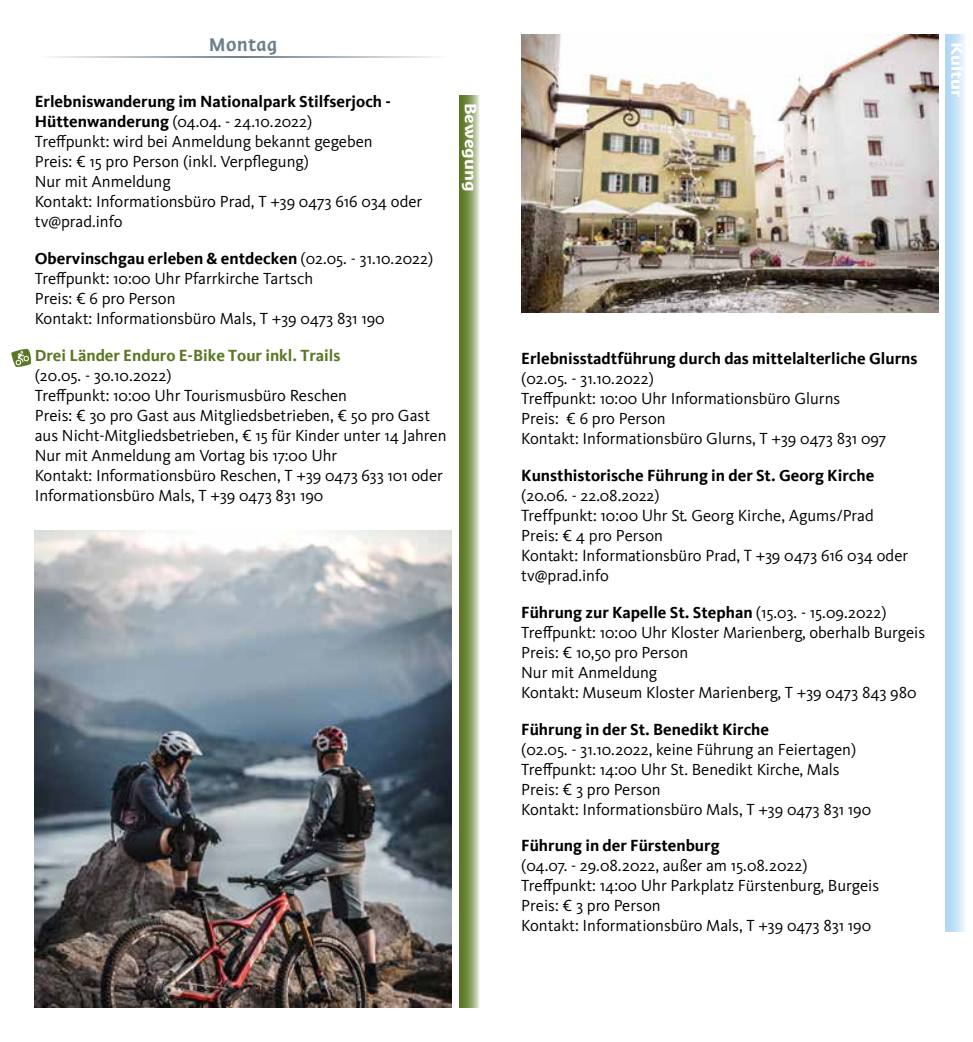
<style>
.page{position:relative;width:973px;height:1042px;background:#fff}
.page>*{position:absolute;margin:0;border:0;box-sizing:border-box;transform-origin:0 0}
.t1{font:21px "Suedtirol Pro";color:#6d7f8d}
.t2{font:16.62px/19.9px "Kievit OT";color:#000}
.t3{font:700 16.62px "Kievit";color:#000}
.t4{font:16.62px/19.9px "Kievit";color:#000}
.t5{font:700 16.62px "Kievit";color:#5a7825}
.t6{font:700 16.62px "Suedtirol Next TT";color:#fff;scale:1.2 1}
.s1{font-family:"Kievit";font-weight:700}
.s2{font-family:"Kievit OT";font-weight:400}
</style>
<div class="page">
<svg style="left:459px;top:95px;width:20px;height:912px;background:#809655"></svg>
<svg style="left:49px;top:57px;width:389px;height:1px"></svg>
<div style="left:945px;top:35px;width:20px;height:896px;background:linear-gradient(to right,#a4d1f2,#e6f3fd)"></div>
<img style="left:35px;top:530px;width:416px;height:477px">
<img style="left:521px;top:35px;width:417px;height:278px">
<svg style="left:11px;top:348px;width:20px;height:19px"></svg>
<p class="t1" style="left:209px;top:32px;width:70px">Montag</p>
<p class="t3" style="left:35px;top:92px;width:357px">Erlebniswanderung im Nationalpark Stilfserjoch -</p>
<p class="t2" style="left:35px;top:112px;width:389px"><span class="s1">Hüttenwanderung</span> (04.04. - 24.10.2022)<br>Treffpunkt: wird bei Anmeldung bekannt gegeben<br>Preis: € 15 pro Person (inkl. Verpflegung)<br>Nur mit Anmeldung<br>Kontakt: Informationsbüro Prad, T +39 0473 616 034 oder tv@prad.info</p>
<p class="t3" style="left:35px;top:249px;width:400px">Obervinschgau erleben &amp; entdecken <span class="s2">(02.05. - 31.10.2022)</span></p>
<p class="t2" style="left:35px;top:269px;width:351px">Treffpunkt: 10:00 Uhr Pfarrkirche Tartsch<br>Preis: € 6 pro Person<br>Kontakt: Informationsbüro Mals, T +39 0473 831 190</p>
<p class="t5" style="left:35px;top:345px;width:307px">Drei Länder Enduro E-Bike Tour inkl. Trails</p>
<p class="t2" style="left:35px;top:365px;width:413px">(20.05. - 30.10.2022)<br>Treffpunkt: 10:00 Uhr Tourismusbüro Reschen<br>Preis: € 30 pro Gast aus Mitgliedsbetrieben, € 50 pro Gast aus Nicht-Mitgliedsbetrieben, € 15 für Kinder unter 14 Jahren Nur mit Anmeldung am Vortag bis 17:00 Uhr<br>Kontakt: Informationsbüro Reschen, T +39 0473 633 101 oder Informationsbüro Mals, T +39 0473 831 190</p>
<p class="t6" style="left:480px;top:103px;width:75px;rotate:90deg">Bewegung</p>
<p class="t6" style="left:966px;top:42px;width:48px;rotate:90deg">Kultur</p>
<p class="t3" style="left:521px;top:349px;width:397px">Erlebnisstadtführung durch das mittelalterliche Glurns</p>
<p class="t2" style="left:521px;top:369px;width:366px">(02.05. - 31.10.2022)<br>Treffpunkt: 10:00 Uhr Informationsbüro Glurns<br>Preis: € 6 pro Person<br>Kontakt: Informationsbüro Glurns, T +39 0473 831 097</p>
<p class="t3" style="left:521px;top:466px;width:354px">Kunsthistorische Führung in der St. Georg Kirche</p>
<p class="t4" style="left:521px;top:485px;width:388px">(20.06. - 22.08.2022)<br>Treffpunkt: 10:00 Uhr St. Georg Kirche, Agums/Prad<br>Preis: € 4 pro Person<br>Kontakt: Informationsbüro Prad, T +39 0473 616 034 oder tv@prad.info</p>
<p class="t3" style="left:521px;top:603px;width:367px">Führung zur Kapelle St. Stephan <span class="s2">(15.03. - 15.09.2022)</span></p>
<p class="t2" style="left:521px;top:623px;width:405px">Treffpunkt: 10:00 Uhr Kloster Marienberg, oberhalb Burgeis Preis: € 10,50 pro Person<br>Nur mit Anmeldung<br>Kontakt: Museum Kloster Marienberg, T +39 0473 843 980</p>
<p class="t3" style="left:521px;top:719px;width:249px">Führung in der St. Benedikt Kirche</p>
<p class="t2" style="left:521px;top:739px;width:351px">(02.05. - 31.10.2022, keine Führung an Feiertagen)<br>Treffpunkt: 14:00 Uhr St. Benedikt Kirche, Mals Preis: € 3 pro Person<br>Kontakt: Informationsbüro Mals, T +39 0473 831 190</p>
<p class="t3" style="left:521px;top:836px;width:200px">Führung in der Fürstenburg</p>
<p class="t2" style="left:521px;top:856px;width:359px">(04.07. - 29.08.2022, außer am 15.08.2022)<br>Treffpunkt: 14:00 Uhr Parkplatz Fürstenburg, Burgeis Preis: € 3 pro Person<br>Kontakt: Informationsbüro Mals, T +39 0473 831 190</p>
</div>
